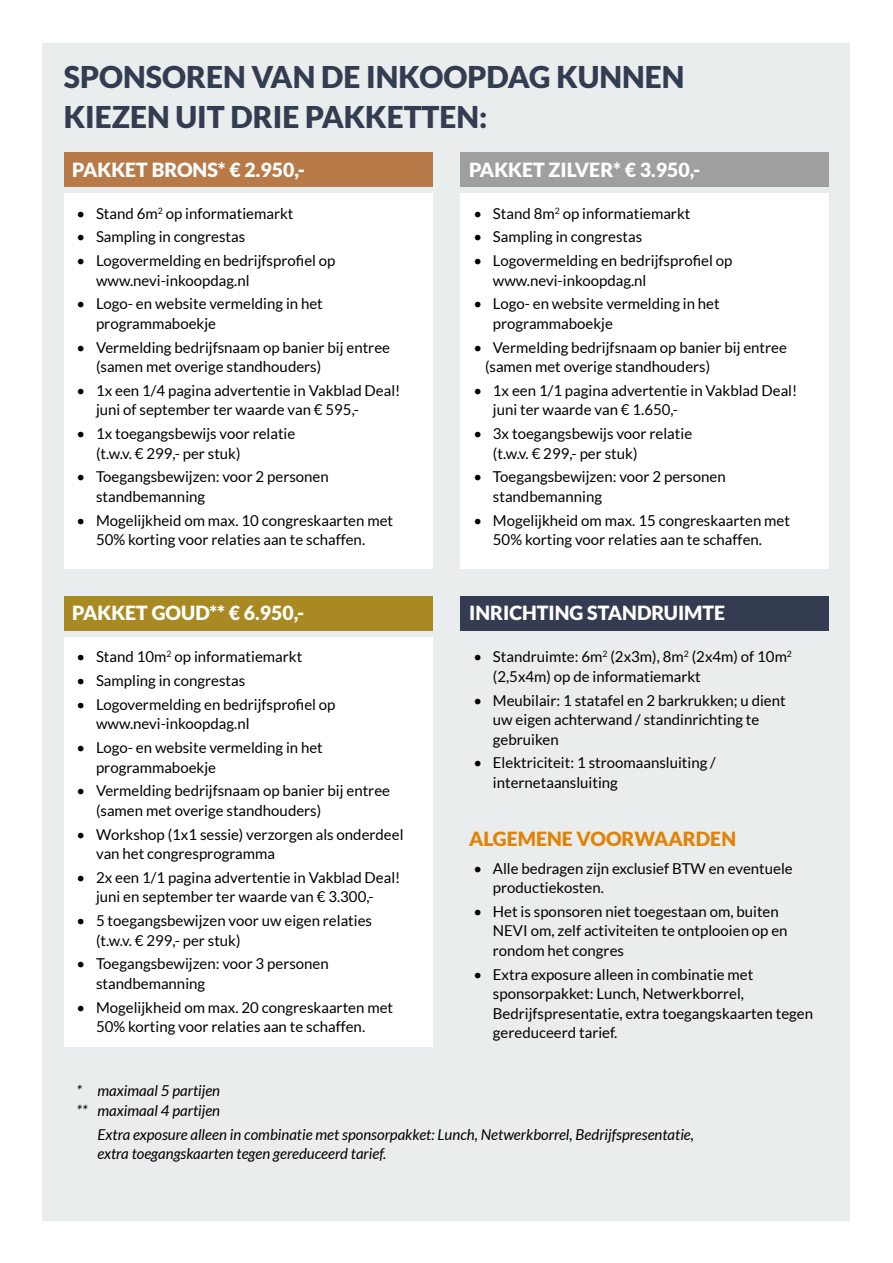
<style>
.page{position:relative;width:893px;height:1263px;background:#fff}
.page>*{position:absolute;margin:0;border:0;box-sizing:border-box;transform-origin:0 0}
.t1{font:900 30px/40.5px "Lato";color:#333c50}
.t2{font:900 19.5px "Lato";color:#fff}
.t3{font:900 19.5px "Lato";color:#e28206}
.t4{font:15px/19.5px "Lato";color:#000}
.t5{font:italic 15px/19.5px "Lato";color:#000}
</style>
<div class="page">
<div style="left:43px;top:43px;width:807px;height:1177px;background:#eaeded"></div>
<div style="left:64px;top:194px;width:368px;height:375px;background:#fff"></div>
<div style="left:64px;top:637px;width:368px;height:410px;background:#fff"></div>
<div style="left:461px;top:194px;width:368px;height:375px;background:#fff"></div>
<div style="left:64px;top:152px;width:368px;height:34px;background:#b77a48"></div>
<div style="left:64px;top:596px;width:368px;height:34px;background:#a88922"></div>
<div style="left:461px;top:152px;width:368px;height:34px;background:#9f9f9f"></div>
<div style="left:461px;top:596px;width:368px;height:34px;background:#333c50"></div>
<h1 class="t1" style="left:64px;top:56px;width:622px">SPONSOREN VAN DE INKOOPDAG KUNNEN<br>KIEZEN UIT DRIE PAKKETTEN:</h1>
<h2 class="t2" style="left:72px;top:158px;width:234px">PAKKET BRONS* € 2.950,-</h2>
<p class="t4" style="left:77px;top:203px;width:219px">• Stand 6m<sup>2</sup> op informatiemarkt</p>
<p class="t4" style="left:77px;top:227px;width:170px">• Sampling in congrestas</p>
<p class="t4" style="left:96px;top:251px;width:241px;text-indent:-20px">• Logovermelding en bedrijfsprofiel op www.nevi-inkoopdag.nl</p>
<p class="t4" style="left:96px;top:294px;width:228px;text-indent:-20px">• Logo- en website vermelding in het programmaboekje</p>
<p class="t4" style="left:96px;top:337px;width:295px;text-indent:-20px">• Vermelding bedrijfsnaam op banier bij entree (samen met overige standhouders)</p>
<p class="t4" style="left:96px;top:381px;width:306px;text-indent:-20px">• 1x een 1/4 pagina advertentie in Vakblad Deal! juni of september ter waarde van € 595,-</p>
<p class="t4" style="left:96px;top:424px;width:201px;text-indent:-20px">• 1x toegangsbewijs voor relatie (t.w.v. € 299,- per stuk)</p>
<p class="t4" style="left:96px;top:467px;width:234px;text-indent:-20px">• Toegangsbewijzen: voor 2 personen standbemanning</p>
<p class="t4" style="left:77px;top:510px;width:318px;text-align:center">• Mogelijkheid om max. 10 congreskaarten met<br>50% korting voor relaties aan te schaffen.</p>
<h2 class="t2" style="left:72px;top:602px;width:234px">PAKKET GOUD** € 6.950,-</h2>
<p class="t4" style="left:77px;top:647px;width:227px">• Stand 10m<sup>2</sup> op informatiemarkt</p>
<p class="t4" style="left:77px;top:671px;width:170px">• Sampling in congrestas</p>
<p class="t4" style="left:96px;top:694px;width:241px;text-indent:-20px">• Logovermelding en bedrijfsprofiel op www.nevi-inkoopdag.nl</p>
<p class="t4" style="left:96px;top:738px;width:228px;text-indent:-20px">• Logo- en website vermelding in het programmaboekje</p>
<p class="t4" style="left:96px;top:781px;width:295px;text-indent:-20px">• Vermelding bedrijfsnaam op banier bij entree (samen met overige standhouders)</p>
<p class="t4" style="left:96px;top:824px;width:309px;text-indent:-20px">• Workshop (1x1 sessie) verzorgen als onderdeel van het congresprogramma</p>
<p class="t4" style="left:77px;top:867px;width:325px;text-align:center">• 2x een 1/1 pagina advertentie in Vakblad Deal! juni en september ter waarde van € 3.300,-</p>
<p class="t4" style="left:96px;top:911px;width:278px;text-indent:-20px">• 5 toegangsbewijzen voor uw eigen relaties (t.w.v. € 299,- per stuk)</p>
<p class="t4" style="left:96px;top:954px;width:234px;text-indent:-20px">• Toegangsbewijzen: voor 3 personen standbemanning</p>
<p class="t4" style="left:77px;top:997px;width:318px;text-align:center">• Mogelijkheid om max. 20 congreskaarten met<br>50% korting voor relaties aan te schaffen.</p>
<h2 class="t2" style="left:469px;top:158px;width:233px">PAKKET ZILVER* € 3.950,-</h2>
<p class="t4" style="left:473px;top:203px;width:219px">• Stand 8m<sup>2</sup> op informatiemarkt</p>
<p class="t4" style="left:473px;top:227px;width:170px">• Sampling in congrestas</p>
<p class="t4" style="left:493px;top:251px;width:241px;text-indent:-20px">• Logovermelding en bedrijfsprofiel op www.nevi-inkoopdag.nl</p>
<p class="t4" style="left:493px;top:294px;width:228px;text-indent:-20px">• Logo- en website vermelding in het programmaboekje</p>
<p class="t4" style="left:485px;top:337px;width:303px;text-indent:-12px">• Vermelding bedrijfsnaam op banier bij entree (samen met overige standhouders)</p>
<p class="t4" style="left:493px;top:381px;width:306px;text-indent:-20px">• 1x een 1/1 pagina advertentie in Vakblad Deal! juni ter waarde van € 1.650,-</p>
<p class="t4" style="left:493px;top:424px;width:201px;text-indent:-20px">• 3x toegangsbewijs voor relatie (t.w.v. € 299,- per stuk)</p>
<p class="t4" style="left:493px;top:467px;width:234px;text-indent:-20px">• Toegangsbewijzen: voor 2 personen standbemanning</p>
<p class="t4" style="left:473px;top:510px;width:318px;text-align:center">• Mogelijkheid om max. 15 congreskaarten met<br>50% korting voor relaties aan te schaffen.</p>
<h2 class="t2" style="left:469px;top:602px;width:258px">INRICHTING STANDRUIMTE</h2>
<p class="t4" style="left:493px;top:647px;width:301px;text-indent:-20px">• Standruimte: 6m<sup>2</sup> (2x3m), 8m<sup>2</sup> (2x4m) of 10m<sup>2 </sup>(2,5x4m) op de informatiemarkt</p>
<p class="t4" style="left:493px;top:690px;width:294px;text-indent:-19px">• Meubilair: 1 statafel en 2 barkrukken; u dient uw eigen achterwand / standinrichting te gebruiken</p>
<p class="t4" style="left:493px;top:753px;width:224px;text-indent:-19px">• Elektriciteit: 1 stroomaansluiting / internetaansluiting</p>
<h2 class="t3" style="left:469px;top:828px;width:268px">ALGEMENE VOORWAARDEN</h2>
<p class="t4" style="left:493px;top:858px;width:301px;text-indent:-19px">• Alle bedragen zijn exclusief BTW en eventuele productiekosten.</p>
<p class="t4" style="left:493px;top:901px;width:296px;text-indent:-19px">• Het is sponsoren niet toegestaan om, buiten<br>NEVI om, zelf activiteiten te ontplooien op en rondom het congres</p>
<p class="t4" style="left:493px;top:964px;width:322px;text-indent:-19px">• Extra exposure alleen in combinatie met sponsorpakket: Lunch, Netwerkborrel, Bedrijfspresentatie, extra toegangskaarten tegen gereduceerd tarief.</p>
<p class="t5" style="left:77px;top:1082px;width:145px">* maximaal 5 partijen ** maximaal 4 partijen</p>
<p class="t5" style="left:98px;top:1125px;width:598px">Extra exposure alleen in combinatie met sponsorpakket: Lunch, Netwerkborrel, Bedrijfspresentatie, extra toegangskaarten tegen gereduceerd tarief.</p>
</div>
